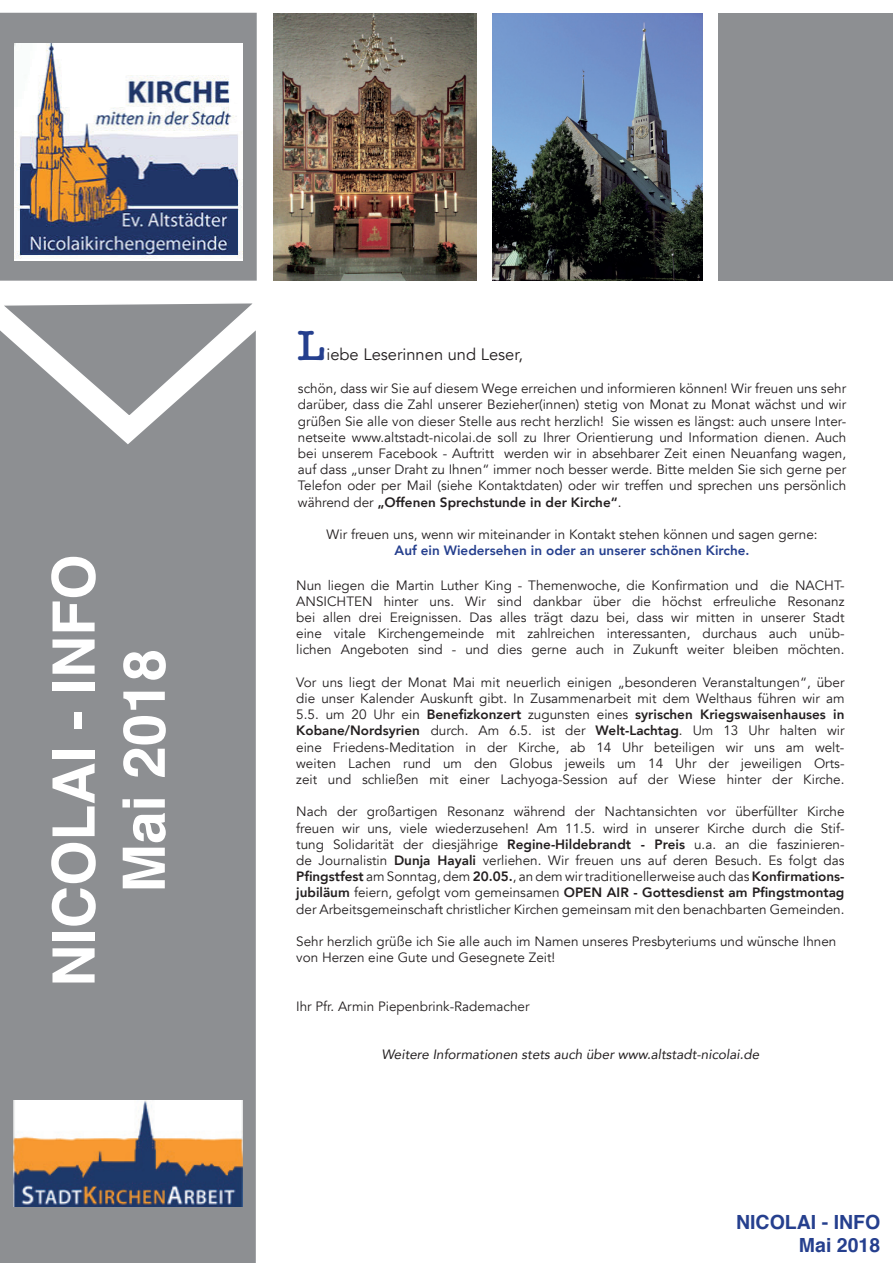
<style>
.page{position:relative;width:893px;height:1263px;background:#fff}
.page>*{position:absolute;margin:0;border:0;box-sizing:border-box;transform-origin:0 0}
.t1{font:700 58.5px/70.2px "Helvetica";color:#fff;text-align:center}
.t2{font:600 43.5px "American Typewriter";color:#253f8e}
.t3{font:700 19.5px/23.4px "Helvetica";color:#253f8e;text-align:right}
.t4{font:16.5px "Avenir";color:#231f20}
.t5{font:13.5px/16.2px "Avenir";color:#231f20;text-align:justify}
.t6{font:italic 13.5px "Avenir";color:#231f20}
.t7{font:800 13.5px "Avenir";color:#253f8e}
.s1{font-weight:800}
</style>
<div class="page">
<div style="left:0;top:13px;width:257px;height:268px;background:#8d8f92"></div>
<img style="left:14px;top:43px;width:229px;height:217px">
<div style="left:0;top:418px;width:256px;height:845px;background:#8d8f92"></div>
<svg style="left:0;top:303px;width:256px;height:115px"></svg>
<div style="left:719px;top:13px;width:174px;height:268px;background:#8d8f92"></div>
<img style="left:14px;top:1100px;width:228px;height:106px">
<img style="left:493px;top:14px;width:209px;height:267px">
<img style="left:273px;top:14px;width:203px;height:267px">
<h1 class="t1" style="left:40px;top:987px;width:434px;rotate:-90deg">NICOLAI - INFO<br>Mai 2018</h1>
<h2 class="t2" style="left:298px;top:313px;width:29px">L</h2>
<p class="t4" style="left:326px;top:344px;width:198px">iebe Leserinnen und Leser,</p>
<p class="t5" style="left:298px;top:381px;width:550px">schön, dass wir Sie auf diesem Wege erreichen und informieren können! Wir freuen uns sehr darüber, dass die Zahl unserer Bezieher(innen) stetig von Monat zu Monat wächst und wir grüßen Sie alle von dieser Stelle aus recht herzlich! Sie wissen es längst: auch unsere Inter&shy;netseite www.altstadt-nicolai.de soll zu Ihrer Orientierung und Information dienen. Auch bei unserem Facebook - Auftritt werden wir in absehbarer Zeit einen Neuanfang wagen, auf dass „unser Draht zu Ihnen“ immer noch besser werde. Bitte melden Sie sich gerne per Telefon oder per Mail (siehe Kontaktdaten) oder wir treffen und sprechen uns persönlich während der <span class="s1">„Offenen Sprechstunde in der Kirche“</span>.</p>
<p class="t5" style="left:326px;top:527px;width:493px">Wir freuen uns, wenn wir miteinander in Kontakt stehen können und sagen gerne:</p>
<p class="t7" style="left:395px;top:540px;width:356px">Auf ein Wiedersehen in oder an unserer schönen Kirche.</p>
<p class="t5" style="left:296px;top:577px;width:550px">Nun liegen die Martin Luther King - Themenwoche, die Konfirmation und die NACHT-ANSICHTEN hinter uns. Wir sind dankbar über die höchst erfreuliche Resonanz bei allen drei Ereignissen. Das alles trägt dazu bei, dass wir mitten in unserer Stadt eine vitale Kirchengemeinde mit zahlreichen interessanten, durchaus auch unüb&shy;lichen Angeboten sind - und dies gerne auch in Zukunft weiter bleiben möchten.</p>
<p class="t5" style="left:296px;top:674px;width:550px">Vor uns liegt der Monat Mai mit neuerlich einigen „besonderen Veranstaltungen“, über die unser Kalender Auskunft gibt. In Zusammenarbeit mit dem Welthaus führen wir am 5.5. um 20 Uhr ein <span class="s1">Benefizkonzert</span> zugunsten eines <span class="s1">syrischen Kriegswaisenhauses in Kobane/Nordsyrien</span> durch. Am 6.5. ist der <span class="s1">Welt-Lachtag</span>. Um 13 Uhr halten wir eine Friedens-Meditation in der Kirche, ab 14 Uhr beteiligen wir uns am welt&shy;weiten Lachen rund um den Globus jeweils um 14 Uhr der jeweiligen Orts&shy;zeit und schließen mit einer Lachyoga-Session auf der Wiese hinter der Kirche.</p>
<p class="t5" style="left:296px;top:804px;width:550px">Nach der großartigen Resonanz während der Nachtansichten vor überfüllter Kirche freuen wir uns, viele wiederzusehen! Am 11.5. wird in unserer Kirche durch die Stif&shy;tung Solidarität der diesjährige <span class="s1">Regine-Hildebrandt - Preis</span> u.a. an die faszinieren&shy;de Journalistin <span class="s1">Dunja Hayali</span> verliehen. Wir freuen uns auf deren Besuch. Es folgt das <span class="s1">Pfingstfest</span> am Sonntag, dem <span class="s1">20.05.</span>, an dem wir traditionellerweise auch das <span class="s1">Konfirmations&shy;jubiläum</span> feiern, gefolgt vom gemeinsamen <span class="s1">OPEN AIR - Gottesdienst am Pfingstmontag </span>der Arbeitsgemeinschaft christlicher Kirchen gemeinsam mit den benachbarten Gemeinden.</p>
<p class="t5" style="left:296px;top:933px;width:542px">Sehr herzlich grüße ich Sie alle auch im Namen unseres Presbyteriums und wünsche Ihnen von Herzen eine Gute und Gesegnete Zeit!</p>
<p class="t5" style="left:296px;top:998px;width:235px">Ihr Pfr. Armin Piepenbrink-Rademacher</p>
<p class="t6" style="left:382px;top:1046px;width:379px">Weitere Informationen stets auch über www.altstadt-nicolai.de</p>
<h3 class="t3" style="left:736px;top:1210px;width:146px">NICOLAI - INFO<br>Mai 2018</h3>
</div>
